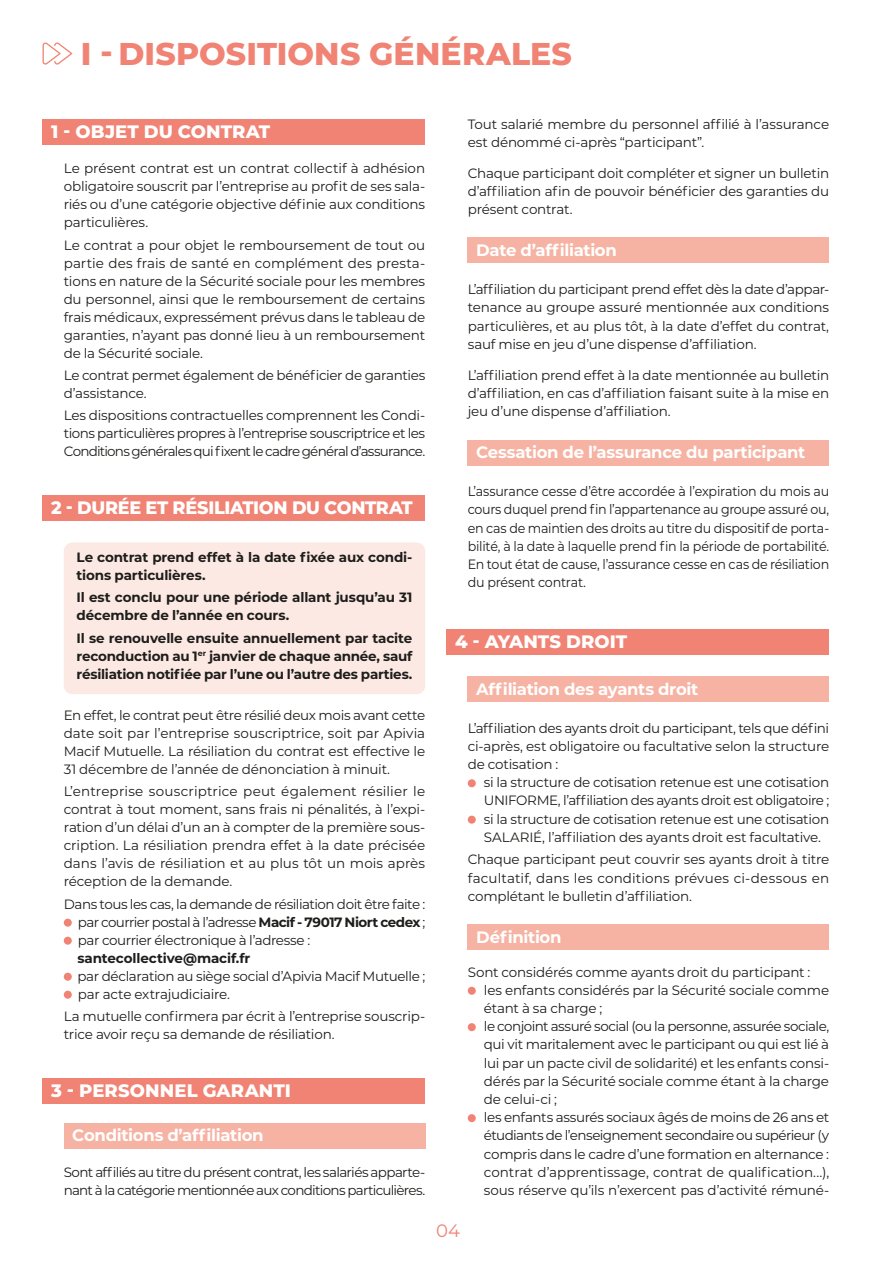
<style>
.page{position:relative;width:893px;height:1263px;background:#fff}
.page>*{position:absolute;margin:0;border:0;box-sizing:border-box;transform-origin:0 0}
.t1{font:800 31.5px "Montserrat";letter-spacing:.005em;color:#f08373}
.t2{font:800 18px "Montserrat";letter-spacing:-.005em;color:#fff}
.t3{font:18px "Montserrat";color:#f08373}
.t4{font:700 16.5px "Montserrat";letter-spacing:-.02em;color:#fff}
.t5{font:13.5px/18.1px "Montserrat";letter-spacing:-.02em;color:#1d1d1b;text-align:justify}
.t6{font:700 13.5px/18px "Montserrat";letter-spacing:-.01em;color:#1d1d1b}
.t7{font:13.5px/18.1px "Montserrat";letter-spacing:-.02em;color:#1d1d1b;text-align:justify;scale:.94 1}
.t8{font:13.5px/18px "Montserrat";letter-spacing:-.05em;color:#1d1d1b}
.s1{font-weight:700}
</style>
<div class="page">
<div style="left:64px;top:542px;width:361px;height:152px;background:#fde9e3;border-radius:9px"></div>
<div style="left:468px;top:238px;width:361px;height:25px;background:#f6b3a3"></div>
<div style="left:468px;top:440px;width:361px;height:25px;background:#f6b3a3"></div>
<div style="left:446px;top:629px;width:383px;height:25px;background:#f08373"></div>
<div style="left:468px;top:676px;width:361px;height:26px;background:#f6b3a3"></div>
<div style="left:468px;top:779px;width:8px;height:8px;background:#f08373;border-radius:50%"></div>
<div style="left:468px;top:816px;width:8px;height:8px;background:#f08373;border-radius:50%"></div>
<div style="left:468px;top:924px;width:361px;height:26px;background:#f6b3a3"></div>
<div style="left:468px;top:987px;width:8px;height:8px;background:#f08373;border-radius:50%"></div>
<div style="left:468px;top:1023px;width:8px;height:8px;background:#f08373;border-radius:50%"></div>
<div style="left:468px;top:1114px;width:8px;height:8px;background:#f08373;border-radius:50%"></div>
<div style="left:43px;top:119px;width:382px;height:26px;background:#f08373"></div>
<div style="left:43px;top:495px;width:382px;height:26px;background:#f08373"></div>
<div style="left:64px;top:919px;width:8px;height:8px;background:#f08373;border-radius:50%"></div>
<div style="left:64px;top:937px;width:8px;height:8px;background:#f08373;border-radius:50%"></div>
<div style="left:64px;top:973px;width:8px;height:8px;background:#f08373;border-radius:50%"></div>
<div style="left:64px;top:991px;width:8px;height:8px;background:#f08373;border-radius:50%"></div>
<div style="left:43px;top:1078px;width:382px;height:26px;background:#f08373"></div>
<div style="left:64px;top:1123px;width:361px;height:25px;background:#f6b3a3"></div>
<svg style="left:43px;top:42px;width:29px;height:23px"></svg>
<h1 class="t1" style="left:81px;top:30px;width:493px">I - DISPOSITIONS GÉNÉRALES</h1>
<h2 class="t2" style="left:51px;top:119px;width:221px">1 - OBJET DU CONTRAT</h2>
<p class="t5" style="left:64px;top:159px;width:363px">Le présent contrat est un contrat collectif à adhésion obligatoire souscrit par l’entreprise au profit de ses sala&shy;riés ou d’une catégorie objective définie aux conditions particulières.</p>
<p class="t5" style="left:64px;top:235px;width:363px">Le contrat a pour objet le remboursement de tout ou partie des frais de santé en complément des presta&shy;tions en nature de la Sécurité sociale pour les membres du personnel, ainsi que le remboursement de certains frais médicaux, expressément prévus dans le tableau de garanties, n’ayant pas donné lieu à un remboursement de la Sécurité sociale.</p>
<p class="t5" style="left:64px;top:366px;width:363px">Le contrat permet également de bénéficier de garanties d’assistance.</p>
<p class="t5" style="left:64px;top:406px;width:363px">Les dispositions contractuelles comprennent les Condi&shy;tions particulières propres à l’entreprise souscriptrice et les Conditions générales qui fixent le cadre général d’assurance.</p>
<h2 class="t2" style="left:51px;top:495px;width:363px">2 - DURÉE ET RÉSILIATION DU CONTRAT</h2>
<p class="t6" style="left:77px;top:548px;width:337px">Le contrat prend effet à la date fixée aux condi&shy;tions particulières.</p>
<p class="t6" style="left:77px;top:588px;width:337px">Il est conclu pour une période allant jusqu’au 31 décembre de l’année en cours.</p>
<p class="t6" style="left:77px;top:628px;width:337px;text-align:justify">Il se renouvelle ensuite annuellement par tacite reconduction au 1<sup>er</sup> janvier de chaque année, sauf résiliation notifiée par l’une ou l’autre des parties.</p>
<p class="t5" style="left:64px;top:706px;width:363px">En effet, le contrat peut être résilié deux mois avant cette date soit par l’entreprise souscriptrice, soit par Apivia Macif Mutuelle. La résiliation du contrat est effective le 31 décembre de l’année de dénonciation à minuit.</p>
<p class="t5" style="left:64px;top:782px;width:363px">L’entreprise souscriptrice peut également résilier le contrat à tout moment, sans frais ni pénalités, à l’expi&shy;ration d’un délai d’un an à compter de la première sous&shy;cription. La résiliation prendra effet à la date précisée dans l’avis de résiliation et au plus tôt un mois après réception de la demande.</p>
<p class="t5" style="left:78px;top:894px;width:349px;text-indent:-14px">Dans tous les cas, la demande de résiliation doit être faite : par courrier postal à l’adresse <span class="s1">Macif - 79017 Niort cedex</span> ; par courrier électronique à l’adresse :</p>
<p class="t6" style="left:77px;top:948px;width:174px">santecollective@macif.fr</p>
<p class="t5" style="left:77px;top:966px;width:349px">par déclaration au siège social d’Apivia Macif Mutuelle ; par acte extrajudiciaire.</p>
<p class="t5" style="left:64px;top:1007px;width:363px">La mutuelle confirmera par écrit à l’entreprise souscrip&shy;trice avoir reçu sa demande de résiliation.</p>
<h2 class="t2" style="left:51px;top:1077px;width:241px">3 - PERSONNEL GARANTI</h2>
<p class="t4" style="left:72px;top:1123px;width:193px">Conditions d’affiliation</p>
<p class="t8" style="left:64px;top:1163px;width:363px">Sont affiliés au titre du présent contrat, les salariés apparte&shy;nant à la catégorie mentionnée aux conditions particulières.</p>
<p class="t5" style="left:468px;top:114px;width:363px">Tout salarié membre du personnel affilié à l’assurance est dénommé ci-après “participant”.</p>
<p class="t5" style="left:468px;top:163px;width:363px">Chaque participant doit compléter et signer un bulletin d’affiliation afin de pouvoir bénéficier des garanties du présent contrat.</p>
<p class="t4" style="left:476px;top:238px;width:142px">Date d’affiliation</p>
<p class="t5" style="left:468px;top:280px;width:363px">L’affiliation du participant prend effet dès la date d’appar&shy;tenance au groupe assuré mentionnée aux conditions particulières, et au plus tôt, à la date d’effet du contrat, sauf mise en jeu d’une dispense d’affiliation.</p>
<p class="t5" style="left:468px;top:365px;width:363px">L’affiliation prend effet à la date mentionnée au bulletin d’affiliation, en cas d’affiliation faisant suite à la mise en jeu d’une dispense d’affiliation.</p>
<p class="t4" style="left:476px;top:440px;width:331px">Cessation de l’assurance du participant</p>
<p class="t7" style="left:468px;top:482px;width:386px">L’assurance cesse d’être accordée à l’expiration du mois au cours duquel prend fin l’appartenance au groupe assuré ou, en cas de maintien des droits au titre du dispositif de porta&shy;bilité, à la date à laquelle prend fin la période de portabilité.<br>En tout état de cause, l’assurance cesse en cas de résiliation du présent contrat.</p>
<h2 class="t2" style="left:455px;top:628px;width:174px">4 - AYANTS DROIT</h2>
<p class="t4" style="left:476px;top:677px;width:224px">Affiliation des ayants droit</p>
<p class="t5" style="left:468px;top:718px;width:363px">L’affiliation des ayants droit du participant, tels que défini ci-après, est obligatoire ou facultative selon la structure de cotisation :</p>
<p class="t5" style="left:484px;top:773px;width:347px">si la structure de cotisation retenue est une cotisation UNIFORME, l’affiliation des ayants droit est obligatoire ; si la structure de cotisation retenue est une cotisation SALARIÉ, l’affiliation des ayants droit est facultative.</p>
<p class="t5" style="left:468px;top:850px;width:363px">Chaque participant peut couvrir ses ayants droit à titre facultatif, dans les conditions prévues ci-dessous en complétant le bulletin d’affiliation.</p>
<p class="t4" style="left:476px;top:925px;width:87px">Définition</p>
<p class="t5" style="left:484px;top:962px;width:347px;text-align:left;text-indent:-16px">Sont considérés comme ayants droit du participant : les enfants considérés par la Sécurité sociale comme étant à sa charge ;<br>le conjoint assuré social (ou la personne, assurée sociale, qui vit maritalement avec le participant ou qui est lié à lui par un pacte civil de solidarité) et les enfants consi&shy;dérés par la Sécurité sociale comme étant à la charge de celui-ci ;<br>les enfants assurés sociaux âgés de moins de 26 ans et étudiants de l’enseignement secondaire ou supérieur (y compris dans le cadre d’une formation en alternance : contrat d’apprentissage, contrat de qualification...), sous réserve qu’ils n’exercent pas d’activité rémuné-</p>
<h2 class="t3" style="left:436px;top:1218px;width:25px">04</h2>
</div>
